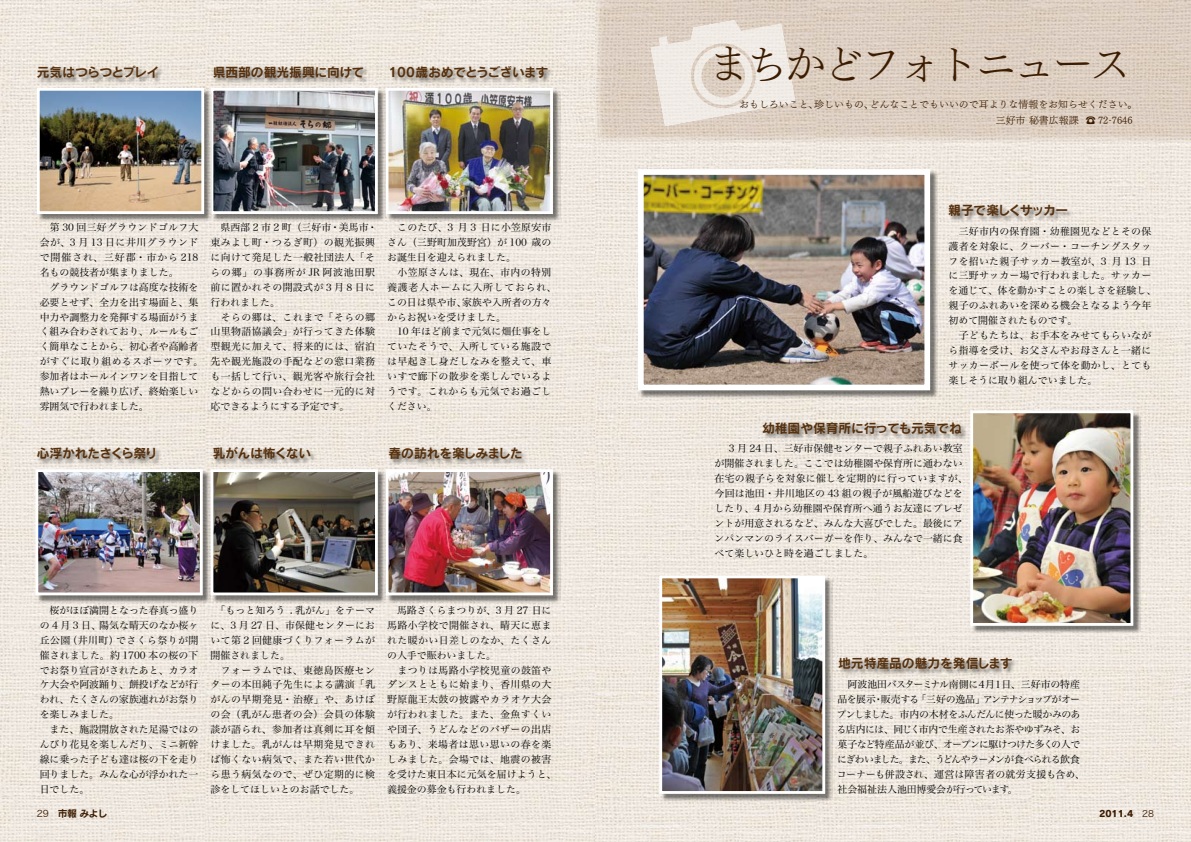
<style>
.page{position:relative;width:1191px;height:842px;background:#fff}
.page>*{position:absolute;margin:0;border:0;box-sizing:border-box;transform-origin:0 0}
.t1{font:42.5px "Tsuku Min Pro L";letter-spacing:-.1em;color:#3c1c00}
.t2{font:12.8px "Rodin Pro B";letter-spacing:-.015em;color:#57310e}
.t3{font:12.8px "Rodin Pro B";letter-spacing:-.04em;color:#57310e}
.t4{font:12.8px "Rodin Pro B";letter-spacing:-.08em;color:#57310e}
.t5{font:9.9px/14.9px "Hira Min Pro W3";letter-spacing:.01em;color:#000}
.t6{font:9.9px/14.9px "Hira Min Pro W3";letter-spacing:.04em;color:#000}
.t7{font:9.9px "Tsuku Min Pro LB";color:#3c1c00}
.t8{font:9.9px "Hira Min Pro W3";letter-spacing:-.105em;color:#000}
.t9{font:9.9px "Hira Min Pro W3";letter-spacing:-.055em;color:#000}
.t10{font:9.9px "Hira Min Pro W3";letter-spacing:-.045em;color:#000}
.t11{font:9.9px "Hira Min Pro W3";letter-spacing:-.06em;color:#000}
.t12{font:9.9px "Hira Min Pro W3";letter-spacing:.045em;color:#000}
.t13{font:9.9px "Hira Min Pro W3";letter-spacing:.075em;color:#000}
.t14{font:9.9px "Hira Min Pro W3";letter-spacing:-.04em;color:#000}
.t15{font:9.9px "Hira Min Pro W3";letter-spacing:-.115em;color:#000}
.t16{font:9.2px "New Rodin Pro B";color:#3c1c00}
.t17{font:9.2px "Hira Kaku Pro W3";color:#3c1c00}
.t18{font:9px "Rodin Pro EB";color:#3c1c00}
.t19{font:9px "Hira Kaku Pro W3";color:#3c1c00}
</style>
<div class="page">
<img style="left:0;top:0;width:1191px;height:842px">
<svg style="left:595px;top:0;width:596px;height:142px;background:#dccec1"></svg>
<svg style="left:650px;top:20px;width:146px;height:107px;background:#e7ded6"></svg>
<div style="left:948px;top:204px;width:125px;height:19px;background:#000;opacity:.5"></div>
<div style="left:213px;top:447px;width:104px;height:19px;background:#000;opacity:.5"></div>
<div style="left:37px;top:448px;width:125px;height:18px;background:#000;opacity:.5"></div>
<div style="left:389px;top:447px;width:139px;height:19px;background:#000;opacity:.5"></div>
<div style="left:838px;top:657px;width:179px;height:18px;background:#000;opacity:.5"></div>
<div style="left:762px;top:422px;width:205px;height:18px;background:#000;opacity:.5"></div>
<div style="left:386px;top:470px;width:175px;height:133px;background:#000;opacity:.5"></div>
<img style="left:390px;top:473px;width:159px;height:118px">
<div style="left:386px;top:469px;width:167px;height:126px;border:3px solid #fff"></div>
<div style="left:36px;top:470px;width:174px;height:133px;background:#000;opacity:.5"></div>
<img style="left:39px;top:473px;width:160px;height:118px">
<div style="left:35px;top:469px;width:168px;height:126px;border:3px solid #fff"></div>
<div style="left:211px;top:470px;width:174px;height:133px;background:#000;opacity:.5"></div>
<img style="left:214px;top:473px;width:160px;height:118px">
<div style="left:210px;top:469px;width:168px;height:126px;border:3px solid #fff"></div>
<div style="left:213px;top:66px;width:156px;height:18px;background:#000;opacity:.5"></div>
<div style="left:37px;top:65px;width:127px;height:19px;background:#000;opacity:.5"></div>
<div style="left:390px;top:66px;width:164px;height:18px;background:#000;opacity:.5"></div>
<div style="left:386px;top:89px;width:175px;height:133px;background:#000;opacity:.5"></div>
<img style="left:390px;top:92px;width:159px;height:118px">
<div style="left:386px;top:88px;width:167px;height:126px;border:3px solid #fff"></div>
<div style="left:211px;top:89px;width:174px;height:133px;background:#000;opacity:.5"></div>
<img style="left:214px;top:92px;width:160px;height:118px">
<div style="left:210px;top:88px;width:168px;height:126px;border:3px solid #fff"></div>
<div style="left:38px;top:89px;width:174px;height:133px;background:#000;opacity:.5"></div>
<img style="left:41px;top:92px;width:159px;height:118px">
<div style="left:37px;top:88px;width:167px;height:126px;border:3px solid #fff"></div>
<div style="left:971px;top:411px;width:170px;height:223px;background:#000;opacity:.5"></div>
<img style="left:974px;top:414px;width:155px;height:208px">
<div style="left:970px;top:410px;width:163px;height:216px;border:3px solid #fff"></div>
<div style="left:639px;top:170px;width:299px;height:228px;background:#000;opacity:.5"></div>
<img style="left:645px;top:176px;width:278px;height:207px">
<div style="left:638px;top:169px;width:292px;height:221px;border:6px solid #fff"></div>
<div style="left:660px;top:576px;width:173px;height:226px;background:#000;opacity:.5"></div>
<img style="left:663px;top:579px;width:158px;height:211px">
<div style="left:659px;top:575px;width:166px;height:219px;border:3px solid #fff"></div>
<p class="t2" style="left:37px;top:64px;width:124px">元気はつらつとプレイ</p>
<p class="t2" style="left:213px;top:64px;width:153px">県西部の観光振興に向けて</p>
<p class="t3" style="left:388px;top:64px;width:161px">100歳おめでとうございます</p>
<p class="t5" style="left:40px;top:219px;width:165px">　第 30 回三好グラウンドゴルフ大会が、3 月 13 日に井川グラウンドで開催され、三好郡・市から 218名もの競技者が集まりました。<br>　グラウンドゴルフは高度な技術を必要とせず、全力を出す場面と、集中力や調整力を発揮する場面がうまく組み合わされており、ルールもごく簡単なことから、初心者や高齢者がすぐに取り組めるスポーツです。参加者はホールインワンを目指して熱いプレーを繰り広げ、終始楽しい雰囲気で行われました。</p>
<p class="t6" style="left:210px;top:219px;width:168px">　県西部 2 市 2 町（三好市・美馬市・東みよし町・つるぎ町）の観光振興に向けて発足した一般社団法人「そらの郷」の事務所が JR 阿波池田駅前に置かれその開設式が３月８日に行われました。<br>　そらの郷は、これまで「そらの郷山里物語協議会」が行ってきた体験型観光に加えて、将来的には、宿泊先や観光施設の手配などの窓口業務も一括して行い、観光客や旅行会社などからの問い合わせに一元的に対応できるようにする予定です。</p>
<p class="t5" style="left:481px;top:219px;width:72px">日に小笠原安市</p>
<p class="t5" style="left:387px;top:219px;width:91px">　このたび、 月3 3</p>
<p class="t5" style="left:387px;top:234px;width:141px">さん（三野町加茂野宮）が 100</p>
<p class="t5" style="left:387px;top:249px;width:130px">お誕生日を迎えられました。</p>
<p class="t12" style="left:387px;top:264px;width:166px">　小笠原さんは、現在、市内の特別</p>
<p class="t13" style="left:387px;top:279px;width:171px">養護老人ホームに入所しておられ、</p>
<p class="t5" style="left:462px;top:294px;width:91px">家族や入所者の方々</p>
<p class="t5" style="left:531px;top:234px;width:21px">歳の</p>
<p class="t6" style="left:387px;top:294px;width:166px">この日は県や市、<br>からお祝いを受けました。<br>　10 年ほど前まで元気に畑仕事をしていたそうで、入所している施設では早起きし身だしなみを整えて、車いすで廊下の散歩を楽しんでいるようです。これからも元気でお過ごしください。</p>
<p class="t2" style="left:37px;top:445px;width:122px">心浮かれたさくら祭り</p>
<p class="t2" style="left:213px;top:445px;width:100px">乳がんは怖くない</p>
<p class="t3" style="left:388px;top:445px;width:136px">春の訪れを楽しみました</p>
<p class="t5" style="left:40px;top:602px;width:160px;text-align:right">　桜がほぼ満開となった春真っ盛り陽気な晴天のなか桜ヶ</p>
<p class="t5" style="left:40px;top:617px;width:63px">の4 月 3 日、</p>
<p class="t5" style="left:67px;top:632px;width:53px">（井川町）</p>
<p class="t12" style="left:116px;top:632px;width:84px">でさくら祭りが開</p>
<p class="t5" style="left:40px;top:632px;width:160px">丘公園<br>催されました。約 1700 本の桜の下でお祭り宣言がされたあと、カラオケ大会や阿波踊り、餅投げなどが行われ、たくさんの家族連れがお祭りを楽しみました。<br>　また、施設開放された足湯ではのんびり花見を楽しんだり、ミニ新幹線に乗った子ども達は桜の下を走り回りました。みんな心が浮かれた一日でした。</p>
<p class="t17" style="left:37px;top:805px;width:14px">29</p>
<p class="t16" style="left:58px;top:805px;width:51px">市報みよし</p>
<p class="t6" style="left:210px;top:602px;width:166px">　「もっと知ろう . 乳がん」をテーマに、3 月 27 日、市保健センターにおいて第2 回健康づくりフォーラムが開催されました。<br>　フォーラムでは、東徳島医療センターの本田純子先生による講演「乳がんの早期発見・治療」や、あけぼの会（乳がん患者の会）会員の体験談が語られ、参加者は真剣に耳を傾けました。乳がんは早期発見できれば怖くない病気で、また若い世代から患う病気なので、ぜひ定期的に検診をしてほしいとのお話でした。</p>
<p class="t6" style="left:387px;top:602px;width:171px">　馬路さくらまつりが、3 月 27 日に馬路小学校で開催され、晴天に恵まれた暖かい日差しのなか、たくさんの人手で賑わいました。<br>　まつりは馬路小学校児童の鼓笛やダンスとともに始まり、香川県の大野原龍王太鼓の披露やカラオケ大会が行われました。また、金魚すくいや団子、うどんなどのバザーの出店もあり、来場者は思い思いの春を楽しみました。会場では、地震の被害を受けた東日本に元気を届けようと、義援金の募金も行われました。</p>
<h1 class="t1" style="left:707px;top:26px;width:427px">まちかどフォトニュース</h1>
<p class="t7" style="left:869px;top:95px;width:269px">どんなことでもいいので耳よりな情報をお知らせください。</p>
<p class="t7" style="left:814px;top:95px;width:61px">珍しいもの、</p>
<p class="t7" style="left:739px;top:95px;width:81px">おもしろいこと、</p>
<p class="t7" style="left:985px;top:111px;width:94px">　三好市秘書広報課</p>
<p class="t7" style="left:1085px;top:111px;width:48px">☎ 72-7646</p>
<p class="t4" style="left:948px;top:202px;width:122px">親子で楽しくサッカー</p>
<p class="t5" style="left:948px;top:223px;width:204px;text-align:right">　三好市内の保育園・幼稚園児などとその保護者を対象に、クーバー・コーチングスタッ日</p>
<p class="t5" style="left:948px;top:252px;width:209px">フを招いた親子サッカー教室が、 月3 13<br>に三野サッカー場で行われました。サッカーを通じて、体を動かすことの楽しさを経験し、親子のふれあいを深める機会となるよう今年初めて開催されたものです。<br>　子どもたちは、お手本をみせてもらいながら指導を受け、お父さんやお母さんと一緒にサッカーボールを使って体を動かし、とても楽しそうに取り組んでいました。</p>
<p class="t2" style="left:762px;top:419px;width:201px">幼稚園や保育所に行っても元気でね</p>
<p class="t5" style="left:714px;top:440px;width:255px;text-indent:4px">　3 月 24 日、三好市保健センターで親子ふれあい教室が開催されました。ここでは幼稚園や保育所に通わない在宅の親子らを対象に催しを定期的に行っていますが、今回は池田・井川地区の 43 組の親子が風船遊びなどをしたり、4 月から幼稚園や保育所へ通うお友達にプレゼントが用意されるなど、みんな大喜びでした。最後にアンパンマンのライスバーガーを作り、みんなで一緒に食べて楽しいひと時を過ごしました。</p>
<p class="t2" style="left:838px;top:655px;width:176px">地元特産品の魅力を発信します</p>
<p class="t5" style="left:1001px;top:676px;width:80px">日、三好市の特産</p>
<p class="t14" style="left:837px;top:676px;width:142px">　阿波池田バスターミナル南側に</p>
<p class="t5" style="left:985px;top:676px;width:11px">月</p>
<p class="t5" style="left:976px;top:676px;width:11px">４</p>
<p class="t5" style="left:993px;top:676px;width:11px">１</p>
<p class="t5" style="left:916px;top:691px;width:70px">「三好の逸品」</p>
<p class="t5" style="left:881px;top:691px;width:39px">販売する</p>
<p class="t5" style="left:837px;top:691px;width:40px">品を展示</p>
<p class="t9" style="left:836px;top:706px;width:245px">プンしました。市内の木材をふんだんに使った暖かみのあ</p>
<p class="t10" style="left:836px;top:721px;width:245px">る店内には、同じく市内で生産されたお茶やゆずみそ、お</p>
<p class="t11" style="left:837px;top:736px;width:244px">菓子など特産品が並び、オープンに駆けつけた多くの人で</p>
<p class="t8" style="left:837px;top:751px;width:244px">にぎわいました。また、うどんやラーメンが食べられる飲食</p>
<p class="t5" style="left:836px;top:766px;width:249px">コーナーも併設され、運営は障害者の就労支援も含め、</p>
<p class="t5" style="left:1007px;top:780px;width:11px">。</p>
<p class="t15" style="left:982px;top:691px;width:99px">アンテナショップがオー</p>
<p class="t5" style="left:873px;top:691px;width:11px">・</p>
<p class="t5" style="left:837px;top:780px;width:174px">社会福祉法人池田博愛会が行っています</p>
<p class="t18" style="left:1099px;top:807px;width:36px">2011.4</p>
<p class="t19" style="left:1142px;top:805px;width:13px">28</p>
</div>
